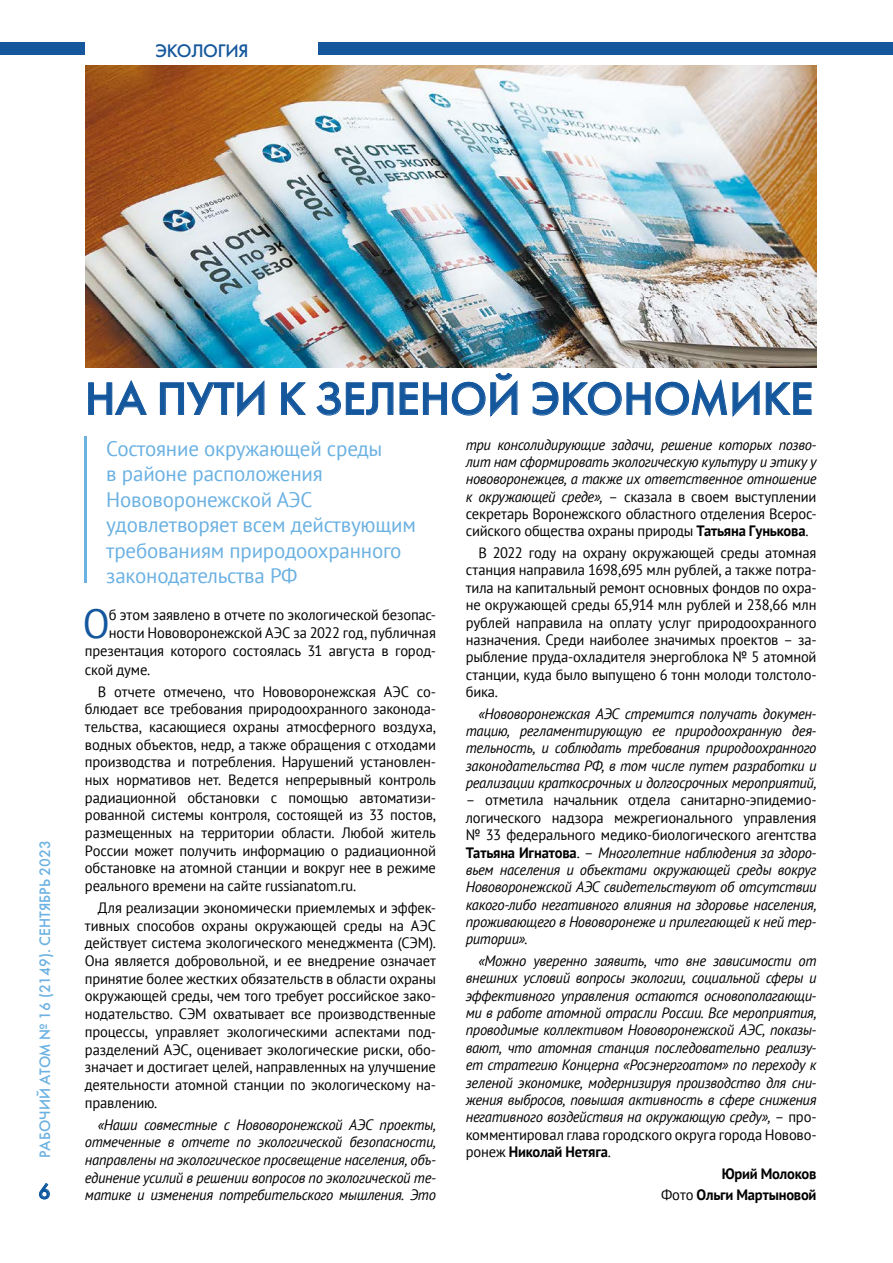
<style>
.page{position:relative;width:893px;height:1263px;background:#fff}
.page>*{position:absolute;margin:0;border:0;box-sizing:border-box;transform-origin:0 0}
.ЗАГОЛОВОК{font:45px "Futuris C";color:#14579d}
.Буквица{font:40.65px "PT Sans";color:#14579d}
.ВРЕЗ{font:21px/25.5px "PT Sans";letter-spacing:-.01em;color:#6bb1e2}
.t1{font:21px "Futuris C";color:#0b569d}
.t2{font:18px "Futuris C";letter-spacing:-.02em;color:#14579d}
.ОСНОВНОЙ_ТЕКСТ{font:italic 15px/17.4px "PT Sans";letter-spacing:-.025em;color:#000;text-align:justify}
.ОСНОВНОЙ_ТЕКСТ-2{font:15px/17.7px "PT Sans";letter-spacing:-.01em;color:#000;text-align:justify}
.Буквица-2{font:15px "PT Sans";letter-spacing:-.01em;color:#000}
.t3{font:15px "Futuris C";color:#6bb1e2}
.ОСНОВНОЙ_ТЕКСТ-3{font:700 15px "PT Sans";letter-spacing:-.015em;color:#000}
.s1{font-style:normal}
.s2{font-weight:700;font-style:normal}
.s3{font-weight:400}
</style>
<div class="page">
<div style="left:0;top:43px;width:85px;height:12px;background:#14579d"></div>
<div style="left:319px;top:43px;width:574px;height:12px;background:#14579d"></div>
<svg style="left:39px;top:1183px;width:11px;height:17px"></svg>
<img style="left:85px;top:65px;width:731px;height:302px">
<svg style="left:88px;top:380px;width:59px;height:35px"></svg>
<svg style="left:160px;top:381px;width:105px;height:35px"></svg>
<svg style="left:281px;top:382px;width:25px;height:33px"></svg>
<svg style="left:316px;top:373px;width:202px;height:43px"></svg>
<svg style="left:532px;top:380px;width:280px;height:37px"></svg>
<hr style="left:85px;top:436px;width:2px;height:147px;background:#6bb1e2">
<p class="t2" style="left:156px;top:40px;width:94px">ЭКОЛОГИЯ</p>
<p class="t3" style="left:36px;top:1158px;width:319px;rotate:-90deg">РАБОЧИЙ АТОМ № 16 (2149). СЕНТЯБРЬ 2023</p>
<h3 class="t1" style="left:38px;top:1179px;width:14px">6</h3>
<p class="ЗАГОЛОВОК" style="left:85px;top:372px;width:730px">НА ПУТИ К ЗЕЛЕНОЙ ЭКОНОМИКЕ</p>
<p class="ВРЕЗ" style="left:106px;top:435px;width:311px">Состояние окружающей среды<br>в районе расположения<br>Нововоронежской АЭС удовлетворяет всем действующим требованиям природоохранного законодательства РФ</p>
<p class="Буквица" style="left:83px;top:597px;width:29px">О</p>
<p class="Буквица-2" style="left:109px;top:605px;width:329px">б этом заявлено в отчете по экологической безопас-</p>
<p class="ОСНОВНОЙ_ТЕКСТ" style="left:466px;top:435px;width:352px">три консолидирующие задачи, решение которых позво&shy;лит нам сформировать экологическую культуру и этику у нововоронежцев, а также их ответственное отношение к окружающей среде», <span class="s1">– сказала в своем выступлении секретарь Воронежского областного отделения Всерос&shy;сийского общества охраны природы</span> <span class="s2">Татьяна Гунькова</span><span class="s1">.</span></p>
<p class="ОСНОВНОЙ_ТЕКСТ-2" style="left:466px;top:544px;width:352px;text-indent:13px">В 2022 году на охрану окружающей среды атомная станция направила 1698,695 млн рублей, а также потра&shy;тила на капитальный ремонт основных фондов по охра&shy;не окружающей среды 65,914 млн рублей и 238,66 млн рублей направила на оплату услуг природоохранного назначения. Среди наиболее значимых проектов – за&shy;рыбление пруда-охладителя энергоблока № 5 атомной станции, куда было выпущено 6 тонн молоди толстоло&shy;бика.</p>
<p class="ОСНОВНОЙ_ТЕКСТ" style="left:466px;top:704px;width:352px;text-indent:13px">«Нововоронежская АЭС стремится получать докумен&shy;тацию, регламентирующую ее природоохранную дея&shy;тельность, и соблюдать требования природоохранного законодательства РФ, в том числе путем разработки и реализации краткосрочных и долгосрочных мероприятий,</p>
<p class="ОСНОВНОЙ_ТЕКСТ" style="left:466px;top:791px;width:352px"><span class="s1">– отметила начальник отдела санитарно-эпидемио&shy;логического надзора межрегионального управления № 33 федерального медико-биологического агентства </span><span class="s2">Татьяна Игнатова</span><span class="s1">. –</span> Многолетние наблюдения за здоро&shy;вьем населения и объектами окружающей среды вокруг Нововоронежской АЭС свидетельствуют об отсутствии какого-либо негативного влияния на здоровье населения, проживающего в Нововоронеже и прилегающей к ней тер&shy;ритории».</p>
<p class="ОСНОВНОЙ_ТЕКСТ" style="left:466px;top:952px;width:352px;text-indent:13px">«Можно уверенно заявить, что вне зависимости от внешних условий вопросы экологии, социальной сферы и эффективного управления остаются основополагающи&shy;ми в работе атомной отрасли России. Все мероприятия, проводимые коллективом Нововоронежской АЭС, показы&shy;вают, что атомная станция последовательно реализу&shy;ет стратегию Концерна «Росэнергоатом» по переходу к зеленой экономике, модернизируя производство для сни&shy;жения выбросов, повышая активность в сфере снижения негативного воздействия на окружающую среду», <span class="s1">– про&shy;комментировал глава городского округа города Новово&shy;ронеж</span> <span class="s2">Николай Нетяга</span><span class="s1">.</span></p>
<p class="ОСНОВНОЙ_ТЕКСТ-3" style="left:722px;top:1163px;width:96px">Юрий Молоков</p>
<p class="ОСНОВНОЙ_ТЕКСТ-3" style="left:661px;top:1185px;width:157px"><span class="s3">Фото</span> Ольги Мартыновой</p>
<p class="Буквица-2" style="left:109px;top:623px;width:329px">ности Нововоронежской АЭС за 2022 год, публичная</p>
<p class="Буквица-2" style="left:85px;top:641px;width:353px">презентация которого состоялась 31 августа в город-</p>
<p class="Буквица-2" style="left:85px;top:660px;width:67px">ской думе.</p>
<p class="ОСНОВНОЙ_ТЕКСТ-2" style="left:85px;top:682px;width:353px;text-indent:13px">В отчете отмечено, что Нововоронежская АЭС со&shy;блюдает все требования природоохранного законода&shy;тельства, касающиеся охраны атмосферного воздуха, водных объектов, недр, а также обращения с отходами производства и потребления. Нарушений установлен&shy;ных нормативов нет. Ведется непрерывный контроль радиационной обстановки с помощью автоматизи&shy;рованной системы контроля, состоящей из 33 постов, размещенных на территории области. Любой житель России может получить информацию о радиационной обстановке на атомной станции и вокруг нее в режиме реального времени на сайте russianatom.ru.</p>
<p class="ОСНОВНОЙ_ТЕКСТ-2" style="left:85px;top:898px;width:353px;text-indent:13px">Для реализации экономически приемлемых и эффек&shy;тивных способов охраны окружающей среды на АЭС действует система экологического менеджмента (СЭМ).<br>Она является добровольной, и ее внедрение означает принятие более жестких обязательств в области охраны окружающей среды, чем того требует российское зако&shy;нодательство. СЭМ охватывает все производственные процессы, управляет экологическими аспектами под&shy;разделений АЭС, оценивает экологические риски, обо&shy;значает и достигает целей, направленных на улучшение деятельности атомной станции по экологическому на&shy;правлению.</p>
<p class="ОСНОВНОЙ_ТЕКСТ" style="left:85px;top:1115px;width:353px;text-indent:13px">«Наши совместные с Нововоронежской АЭС проекты, отмеченные в отчете по экологической безопасности, направлены на экологическое просвещение населения, объ&shy;единение усилий в решении вопросов по экологической те&shy;матике и изменения потребительского мышления. Это</p>
</div>
